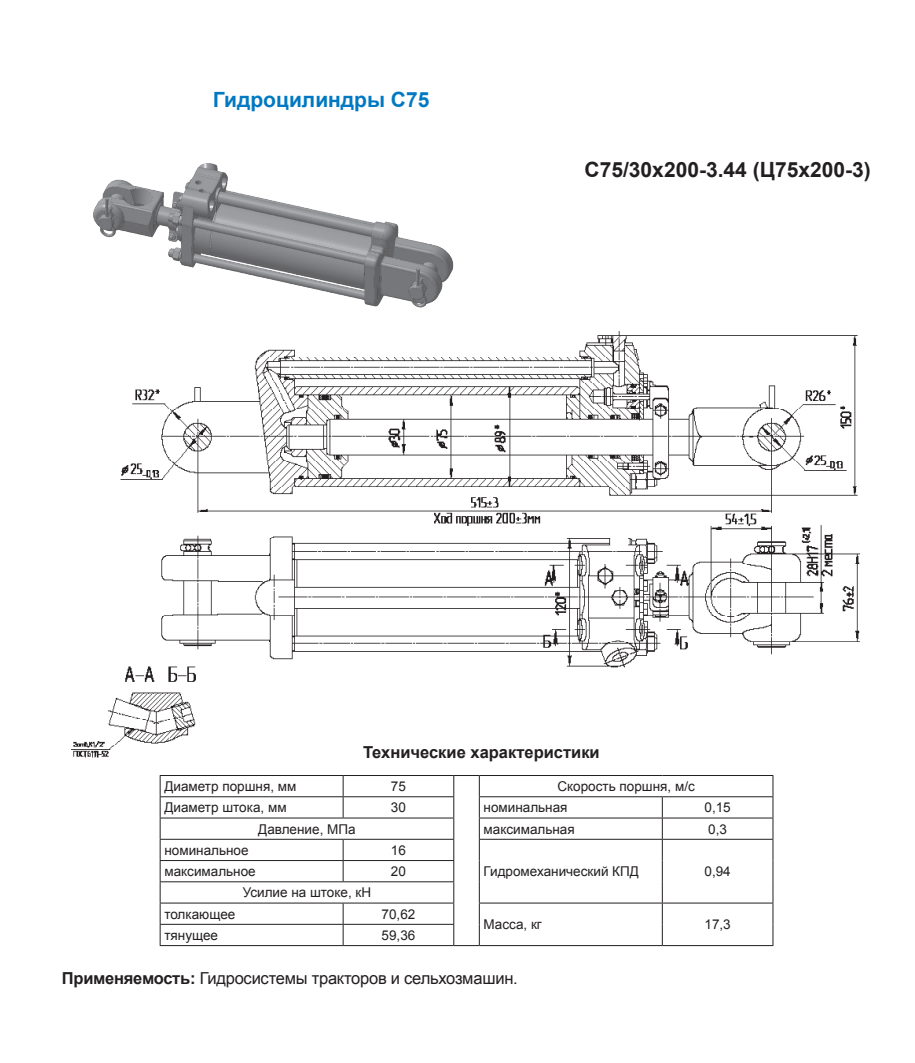
<style>
.page{position:relative;width:915px;height:1063px;background:#fff}
.page>*{position:absolute;margin:0;border:0;box-sizing:border-box;transform-origin:0 0}
.t1{font:700 21px "Arial";color:#231f20}
.t2{font:700 21px "Arial";color:#0079c2}
.t3{font:16.5px "Arial";letter-spacing:-.015em;color:#231f20}
.t4{font:700 16.5px "Arial";color:#231f20}
.t5{font:13.5px "Arial";color:#231f20}
.s1{font-weight:700}
</style>
<div class="page">
<img style="left:71px;top:553px;width:789px;height:394px">
<img style="left:93px;top:163px;width:361px;height:145px">
<img style="left:72px;top:332px;width:787px;height:428px">
<hr style="left:160px;top:775px;width:183px;height:1px;background:#231f20">
<hr style="left:343px;top:775px;width:110px;height:1px;background:#231f20">
<hr style="left:479px;top:775px;width:183px;height:1px;background:#231f20">
<hr style="left:662px;top:775px;width:111px;height:1px;background:#231f20">
<hr style="left:160px;top:796px;width:183px;height:1px;background:#231f20">
<hr style="left:343px;top:796px;width:111px;height:1px;background:#231f20">
<svg style="left:342px;top:776px;width:1px;height:42px"></svg>
<hr style="left:479px;top:796px;width:183px;height:1px;background:#231f20">
<hr style="left:662px;top:796px;width:111px;height:1px;background:#231f20">
<hr style="left:160px;top:818px;width:183px;height:1px;background:#231f20">
<hr style="left:343px;top:818px;width:111px;height:1px;background:#231f20">
<hr style="left:479px;top:818px;width:183px;height:1px;background:#231f20">
<hr style="left:662px;top:818px;width:111px;height:1px;background:#231f20">
<hr style="left:160px;top:839px;width:183px;height:1px;background:#231f20">
<hr style="left:343px;top:839px;width:111px;height:1px;background:#231f20">
<hr style="left:479px;top:839px;width:183px;height:1px;background:#231f20">
<hr style="left:662px;top:839px;width:111px;height:1px;background:#231f20">
<hr style="left:160px;top:860px;width:183px;height:1px;background:#231f20">
<hr style="left:343px;top:860px;width:111px;height:1px;background:#231f20">
<svg style="left:342px;top:840px;width:1px;height:41px"></svg>
<hr style="left:160px;top:881px;width:183px;height:1px;background:#231f20">
<hr style="left:343px;top:881px;width:111px;height:1px;background:#231f20">
<hr style="left:160px;top:903px;width:183px;height:1px;background:#231f20">
<hr style="left:343px;top:903px;width:111px;height:1px;background:#231f20">
<hr style="left:479px;top:903px;width:183px;height:1px;background:#231f20">
<hr style="left:662px;top:903px;width:111px;height:1px;background:#231f20">
<hr style="left:160px;top:924px;width:183px;height:1px;background:#231f20">
<svg style="left:160px;top:776px;width:1px;height:169px"></svg>
<hr style="left:343px;top:924px;width:111px;height:1px;background:#231f20">
<svg style="left:342px;top:903px;width:1px;height:42px"></svg>
<svg style="left:661px;top:797px;width:1px;height:148px"></svg>
<svg style="left:772px;top:776px;width:1px;height:169px"></svg>
<hr style="left:160px;top:945px;width:183px;height:1px;background:#231f20">
<hr style="left:343px;top:945px;width:110px;height:1px;background:#231f20">
<svg style="left:453px;top:775px;width:27px;height:171px"></svg>
<hr style="left:479px;top:945px;width:183px;height:1px;background:#231f20">
<hr style="left:662px;top:945px;width:111px;height:1px;background:#231f20">
<h1 class="t2" style="left:213px;top:85px;width:218px">Гидроцилиндры С75</h1>
<h1 class="t1" style="left:584px;top:156px;width:288px">С75/30х200-3.44 (Ц75х200-3)</h1>
<p class="t4" style="left:363px;top:742px;width:238px">Технические характеристики</p>
<p class="t5" style="left:164px;top:777px;width:133px">Диаметр поршня, мм</p>
<p class="t5" style="left:391px;top:777px;width:17px">75</p>
<p class="t5" style="left:557px;top:777px;width:139px">Скорость поршня, м/с</p>
<p class="t5" style="left:164px;top:799px;width:124px">Диаметр штока, мм</p>
<p class="t5" style="left:391px;top:799px;width:17px">30</p>
<p class="t5" style="left:483px;top:799px;width:85px">номинальная</p>
<p class="t5" style="left:704px;top:799px;width:28px">0,15</p>
<p class="t5" style="left:258px;top:820px;width:99px">Давление, МПа</p>
<p class="t5" style="left:483px;top:820px;width:93px">максимальная</p>
<p class="t5" style="left:708px;top:820px;width:20px">0,3</p>
<p class="t5" style="left:164px;top:841px;width:86px">номинальное</p>
<p class="t5" style="left:391px;top:841px;width:17px">16</p>
<p class="t5" style="left:164px;top:863px;width:93px">максимальное</p>
<p class="t5" style="left:391px;top:863px;width:17px">20</p>
<p class="t5" style="left:483px;top:863px;width:157px">Гидромеханический КПД</p>
<p class="t5" style="left:704px;top:863px;width:28px">0,94</p>
<p class="t5" style="left:242px;top:884px;width:130px">Усилие на штоке, кН</p>
<p class="t5" style="left:164px;top:905px;width:72px">толкающее</p>
<p class="t5" style="left:381px;top:905px;width:35px">70,62</p>
<p class="t5" style="left:483px;top:916px;width:60px">Масса, кг</p>
<p class="t5" style="left:704px;top:916px;width:28px">17,3</p>
<p class="t5" style="left:164px;top:926px;width:55px">тянущее</p>
<p class="t5" style="left:381px;top:926px;width:35px">59,36</p>
<p class="t3" style="left:62px;top:967px;width:457px"><span class="s1">Применяемость:</span> Гидросистемы тракторов и сельхозмашин.</p>
</div>
